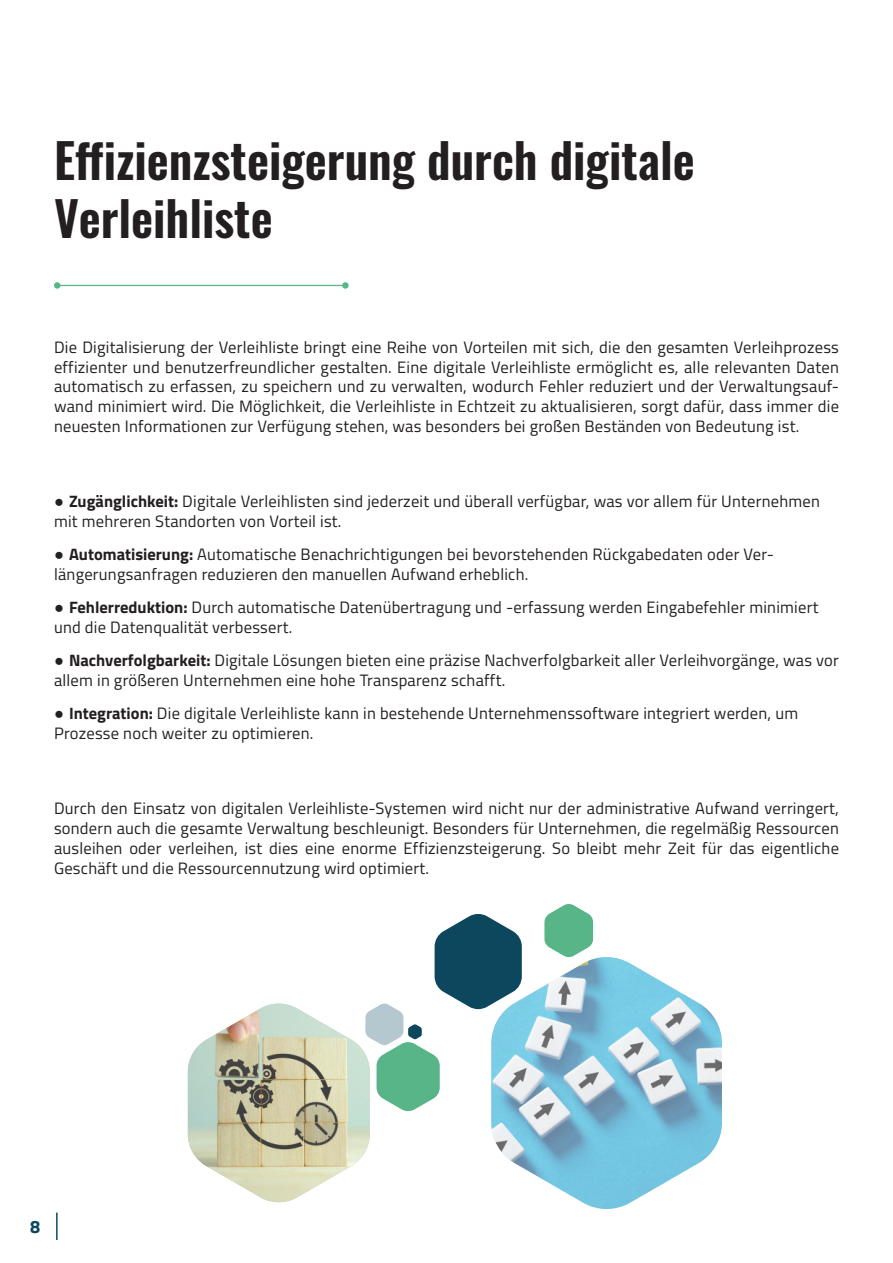
<style>
.page{position:relative;width:893px;height:1263px;background:#fff}
.page>*{position:absolute;margin:0;border:0;box-sizing:border-box;transform-origin:0 0}
.t1{font:600 48px/57.6px "Oswald";color:#231f20}
.t2{font:700 18px "Titillium Web";color:#0d475e}
.t3{font:16.5px/19.8px "Titillium Web";letter-spacing:.015em;color:#231f20}
.s1{font-family:"Arial"}
.s2{font-weight:700}
</style>
<div class="page">
<svg style="left:54px;top:282px;width:295px;height:7px"></svg>
<img style="left:522px;top:957px;width:200px;height:252px">
<svg style="left:188px;top:914px;width:334px;height:288px"></svg>
<svg style="left:544px;top:904px;width:49px;height:53px"></svg>
<hr style="left:56px;top:1212px;width:2px;height:28px;background:#0d475e">
<h1 class="t1" style="left:54px;top:136px;width:642px">Effizienzsteigerung durch digitale<br>Verleihliste</h1>
<p class="t3" style="left:54px;top:337px;width:786px;text-align:justify">Die Digitalisierung der Verleihliste bringt eine Reihe von Vorteilen mit sich, die den gesamten Verleihprozess effizienter und benutzerfreundlicher gestalten. Eine digitale Verleihliste ermöglicht es, alle relevanten Daten automatisch zu erfassen, zu speichern und zu verwalten, wodurch Fehler reduziert und der Verwaltungsauf&shy;wand minimiert wird. Die Möglichkeit, die Verleihliste in Echtzeit zu aktualisieren, sorgt dafür, dass immer die neuesten Informationen zur Verfügung stehen, was besonders bei großen Beständen von Bedeutung ist.</p>
<p class="t3" style="left:54px;top:492px;width:767px"><span class="s1">●</span> <span class="s2">Zugänglichkeit:</span> Digitale Verleihlisten sind jederzeit und überall verfügbar, was vor allem für Unternehmen mit mehreren Standorten von Vorteil ist.</p>
<p class="t3" style="left:54px;top:545px;width:721px"><span class="s1">●</span> <span class="s2">Automatisierung:</span> Automatische Benachrichtigungen bei bevorstehenden Rückgabedaten oder Ver&shy;längerungsanfragen reduzieren den manuellen Aufwand erheblich.</p>
<p class="t3" style="left:54px;top:598px;width:766px"><span class="s1">●</span> <span class="s2">Fehlerreduktion:</span> Durch automatische Datenübertragung und -erfassung werden Eingabefehler minimiert und die Datenqualität verbessert.</p>
<p class="t3" style="left:54px;top:651px;width:786px"><span class="s1">●</span> <span class="s2">Nachverfolgbarkeit:</span> Digitale Lösungen bieten eine präzise Nachverfolgbarkeit aller Verleihvorgänge, was vor allem in größeren Unternehmen eine hohe Transparenz schafft.</p>
<p class="t3" style="left:54px;top:704px;width:746px"><span class="s1">●</span> <span class="s2">Integration:</span> Die digitale Verleihliste kann in bestehende Unternehmenssoftware integriert werden, um<br>Prozesse noch weiter zu optimieren.</p>
<p class="t3" style="left:54px;top:799px;width:786px;text-align:justify">Durch den Einsatz von digitalen Verleihliste-Systemen wird nicht nur der administrative Aufwand verringert, sondern auch die gesamte Verwaltung beschleunigt. Besonders für Unternehmen, die regelmäßig Ressourcen ausleihen oder verleihen, ist dies eine enorme Effizienzsteigerung. So bleibt mehr Zeit für das eigentliche Geschäft und die Ressourcennutzung wird optimiert.</p>
<p class="t2" style="left:30px;top:1220px;width:12px">8</p>
</div>
